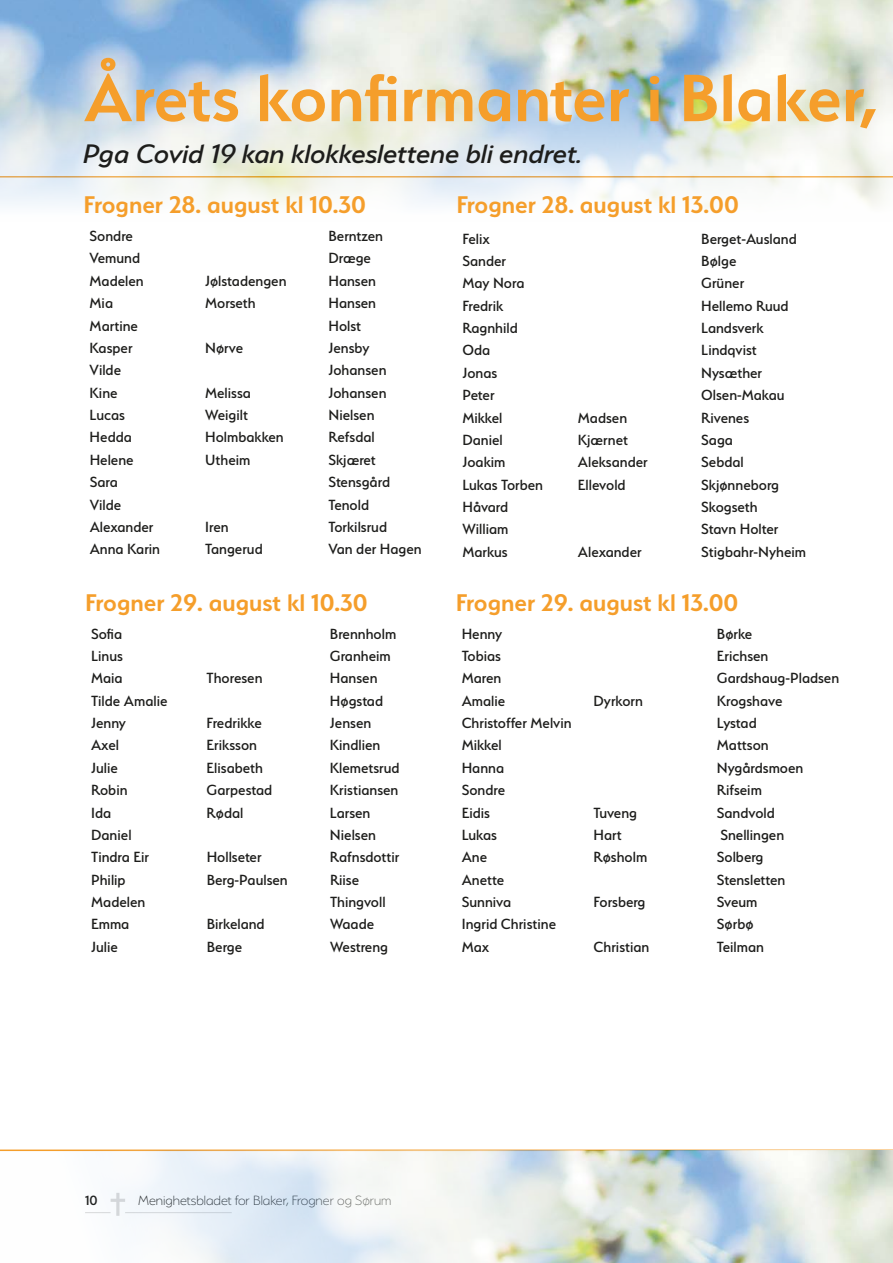
<style>
.page{position:relative;width:893px;height:1263px;background:#fff}
.page>*{position:absolute;margin:0;border:0;box-sizing:border-box;transform-origin:0 0}
.t1{font:600 75px "Serenity";color:#f59e2b}
.t2{font:italic 500 30px "Serenity";color:#1d1d1b}
.t3{font:600 27px "Serenity";color:#f59e2b}
.t4{font:500 16.5px "Serenity";color:#1d1d1b}
.t5{font:200 15px "Serenity";color:#1d1d1b}
.t6{font:500 15px "Serenity";color:#1d1d1b}
</style>
<div class="page">
<img style="left:0;top:1150px;width:893px;height:113px">
<img style="left:0;top:0;width:893px;height:208px">
<h1 class="t1" style="left:84px;top:57px;width:795px">Årets konfirmanter i Blaker,</h1>
<h2 class="t2" style="left:84px;top:138px;width:500px">Pga Covid 19 kan klokkeslettene bli endret.</h2>
<h3 class="t3" style="left:84px;top:190px;width:284px">Frogner 28. august kl 10.30</h3>
<p class="t4" style="left:90px;top:227px;width:45px">Sondre</p>
<p class="t4" style="left:328px;top:227px;width:56px">Berntzen</p>
<p class="t4" style="left:90px;top:249px;width:52px">Vemund</p>
<p class="t4" style="left:328px;top:249px;width:44px">Dræge</p>
<p class="t4" style="left:90px;top:272px;width:56px">Madelen</p>
<p class="t4" style="left:205px;top:272px;width:83px">Jølstadengen</p>
<p class="t4" style="left:328px;top:272px;width:49px">Hansen</p>
<p class="t4" style="left:90px;top:294px;width:25px">Mia</p>
<p class="t4" style="left:205px;top:294px;width:52px">Morseth</p>
<p class="t4" style="left:328px;top:294px;width:49px">Hansen</p>
<p class="t4" style="left:90px;top:316px;width:50px">Martine</p>
<p class="t4" style="left:328px;top:316px;width:34px">Holst</p>
<p class="t4" style="left:90px;top:339px;width:45px">Kasper</p>
<p class="t4" style="left:205px;top:339px;width:39px">Nørve</p>
<p class="t4" style="left:328px;top:339px;width:42px">Jensby</p>
<p class="t4" style="left:90px;top:361px;width:33px">Vilde</p>
<p class="t4" style="left:328px;top:361px;width:60px">Johansen</p>
<p class="t4" style="left:90px;top:384px;width:30px">Kine</p>
<p class="t4" style="left:205px;top:384px;width:47px">Melissa</p>
<p class="t4" style="left:328px;top:384px;width:60px">Johansen</p>
<p class="t4" style="left:90px;top:406px;width:37px">Lucas</p>
<p class="t4" style="left:205px;top:406px;width:44px">Weigilt</p>
<p class="t4" style="left:328px;top:406px;width:48px">Nielsen</p>
<p class="t4" style="left:90px;top:428px;width:44px">Hedda</p>
<p class="t4" style="left:205px;top:428px;width:80px">Holmbakken</p>
<p class="t4" style="left:328px;top:428px;width:48px">Refsdal</p>
<p class="t4" style="left:90px;top:451px;width:45px">Helene</p>
<p class="t4" style="left:205px;top:451px;width:47px">Utheim</p>
<p class="t4" style="left:329px;top:451px;width:49px">Skjæret</p>
<p class="t4" style="left:90px;top:473px;width:30px">Sara</p>
<p class="t4" style="left:329px;top:473px;width:63px">Stensgård</p>
<p class="t4" style="left:90px;top:495px;width:33px">Vilde</p>
<p class="t4" style="left:329px;top:495px;width:42px">Tenold</p>
<p class="t4" style="left:90px;top:518px;width:65px">Alexander</p>
<p class="t4" style="left:205px;top:518px;width:25px">Iren</p>
<p class="t4" style="left:329px;top:518px;width:60px">Torkilsrud</p>
<p class="t4" style="left:90px;top:540px;width:72px">Anna Karin</p>
<p class="t4" style="left:205px;top:540px;width:59px">Tangerud</p>
<p class="t4" style="left:329px;top:540px;width:95px">Van der Hagen</p>
<h3 class="t3" style="left:85px;top:588px;width:284px">Frogner 29. august kl 10.30</h3>
<p class="t4" style="left:91px;top:625px;width:33px">Sofia</p>
<p class="t4" style="left:330px;top:625px;width:68px">Brennholm</p>
<p class="t4" style="left:91px;top:647px;width:33px">Linus</p>
<p class="t4" style="left:330px;top:647px;width:62px">Granheim</p>
<p class="t4" style="left:91px;top:669px;width:33px">Maia</p>
<p class="t4" style="left:207px;top:669px;width:58px">Thoresen</p>
<p class="t4" style="left:330px;top:669px;width:49px">Hansen</p>
<p class="t4" style="left:91px;top:692px;width:78px">Tilde Amalie</p>
<p class="t4" style="left:330px;top:692px;width:55px">Høgstad</p>
<p class="t4" style="left:91px;top:714px;width:36px">Jenny</p>
<p class="t4" style="left:207px;top:714px;width:57px">Fredrikke</p>
<p class="t4" style="left:330px;top:714px;width:43px">Jensen</p>
<p class="t4" style="left:91px;top:736px;width:29px">Axel</p>
<p class="t4" style="left:207px;top:736px;width:52px">Eriksson</p>
<p class="t4" style="left:330px;top:736px;width:52px">Kindlien</p>
<p class="t4" style="left:91px;top:759px;width:28px">Julie</p>
<p class="t4" style="left:207px;top:759px;width:58px">Elisabeth</p>
<p class="t4" style="left:330px;top:759px;width:71px">Klemetsrud</p>
<p class="t4" style="left:91px;top:781px;width:38px">Robin</p>
<p class="t4" style="left:207px;top:781px;width:67px">Garpestad</p>
<p class="t4" style="left:330px;top:781px;width:70px">Kristiansen</p>
<p class="t4" style="left:91px;top:803px;width:22px">Ida</p>
<p class="t4" style="left:207px;top:803px;width:38px">Rødal</p>
<p class="t4" style="left:330px;top:803px;width:42px">Larsen</p>
<p class="t4" style="left:91px;top:826px;width:42px">Daniel</p>
<p class="t4" style="left:330px;top:826px;width:48px">Nielsen</p>
<p class="t4" style="left:91px;top:848px;width:60px">Tindra Eir</p>
<p class="t4" style="left:207px;top:848px;width:56px">Hollseter</p>
<p class="t4" style="left:330px;top:848px;width:71px">Rafnsdottir</p>
<p class="t4" style="left:91px;top:871px;width:36px">Philip</p>
<p class="t4" style="left:207px;top:871px;width:83px">Berg-Paulsen</p>
<p class="t4" style="left:330px;top:871px;width:31px">Riise</p>
<p class="t4" style="left:91px;top:893px;width:56px">Madelen</p>
<p class="t4" style="left:330px;top:893px;width:57px">Thingvoll</p>
<p class="t4" style="left:91px;top:915px;width:40px">Emma</p>
<p class="t4" style="left:207px;top:915px;width:60px">Birkeland</p>
<p class="t4" style="left:330px;top:915px;width:46px">Waade</p>
<p class="t4" style="left:91px;top:938px;width:28px">Julie</p>
<p class="t4" style="left:207px;top:938px;width:37px">Berge</p>
<p class="t4" style="left:330px;top:938px;width:60px">Westreng</p>
<h3 class="t3" style="left:456px;top:189px;width:284px">Frogner 28. august kl 13.00</h3>
<p class="t4" style="left:462px;top:229px;width:29px">Felix</p>
<p class="t4" style="left:701px;top:229px;width:97px">Berget-Ausland</p>
<p class="t4" style="left:462px;top:252px;width:45px">Sander</p>
<p class="t4" style="left:701px;top:252px;width:37px">Bølge</p>
<p class="t4" style="left:462px;top:274px;width:64px">May Nora</p>
<p class="t4" style="left:701px;top:274px;width:45px">Grüner</p>
<p class="t4" style="left:462px;top:297px;width:42px">Fredrik</p>
<p class="t4" style="left:701px;top:297px;width:89px">Hellemo Ruud</p>
<p class="t4" style="left:462px;top:319px;width:57px">Ragnhild</p>
<p class="t4" style="left:701px;top:319px;width:64px">Landsverk</p>
<p class="t4" style="left:462px;top:341px;width:29px">Oda</p>
<p class="t4" style="left:701px;top:341px;width:57px">Lindqvist</p>
<p class="t4" style="left:462px;top:364px;width:36px">Jonas</p>
<p class="t4" style="left:701px;top:364px;width:63px">Nysæther</p>
<p class="t4" style="left:462px;top:386px;width:34px">Peter</p>
<p class="t4" style="left:701px;top:386px;width:85px">Olsen-Makau</p>
<p class="t4" style="left:462px;top:408px;width:42px">Mikkel</p>
<p class="t4" style="left:578px;top:408px;width:51px">Madsen</p>
<p class="t4" style="left:701px;top:408px;width:49px">Rivenes</p>
<p class="t4" style="left:462px;top:431px;width:42px">Daniel</p>
<p class="t4" style="left:578px;top:431px;width:52px">Kjærnet</p>
<p class="t4" style="left:701px;top:431px;width:33px">Saga</p>
<p class="t4" style="left:462px;top:453px;width:45px">Joakim</p>
<p class="t4" style="left:578px;top:453px;width:71px">Aleksander</p>
<p class="t4" style="left:701px;top:453px;width:44px">Sebdal</p>
<p class="t4" style="left:462px;top:476px;width:82px">Lukas Torben</p>
<p class="t4" style="left:578px;top:476px;width:49px">Ellevold</p>
<p class="t4" style="left:701px;top:476px;width:79px">Skjønneborg</p>
<p class="t4" style="left:462px;top:498px;width:47px">Håvard</p>
<p class="t4" style="left:701px;top:498px;width:58px">Skogseth</p>
<p class="t4" style="left:462px;top:520px;width:47px">William</p>
<p class="t4" style="left:701px;top:520px;width:79px">Stavn Holter</p>
<p class="t4" style="left:462px;top:543px;width:47px">Markus</p>
<p class="t4" style="left:578px;top:543px;width:65px">Alexander</p>
<p class="t4" style="left:701px;top:543px;width:106px">Stigbahr-Nyheim</p>
<h3 class="t3" style="left:456px;top:588px;width:284px">Frogner 29. august kl 13.00</h3>
<p class="t4" style="left:462px;top:625px;width:42px">Henny</p>
<p class="t4" style="left:717px;top:625px;width:37px">Børke</p>
<p class="t4" style="left:462px;top:647px;width:41px">Tobias</p>
<p class="t4" style="left:717px;top:647px;width:53px">Erichsen</p>
<p class="t4" style="left:462px;top:669px;width:41px">Maren</p>
<p class="t4" style="left:717px;top:669px;width:124px">Gardshaug-Pladsen</p>
<p class="t4" style="left:462px;top:692px;width:45px">Amalie</p>
<p class="t4" style="left:593px;top:692px;width:51px">Dyrkorn</p>
<p class="t4" style="left:717px;top:692px;width:67px">Krogshave</p>
<p class="t4" style="left:462px;top:714px;width:111px">Christoffer Melvin</p>
<p class="t4" style="left:717px;top:714px;width:41px">Lystad</p>
<p class="t4" style="left:462px;top:736px;width:42px">Mikkel</p>
<p class="t4" style="left:717px;top:736px;width:53px">Mattson</p>
<p class="t4" style="left:462px;top:759px;width:44px">Hanna</p>
<p class="t4" style="left:717px;top:759px;width:88px">Nygårdsmoen</p>
<p class="t4" style="left:462px;top:781px;width:45px">Sondre</p>
<p class="t4" style="left:717px;top:781px;width:47px">Rifseim</p>
<p class="t4" style="left:462px;top:803px;width:30px">Eidis</p>
<p class="t4" style="left:594px;top:803px;width:45px">Tuveng</p>
<p class="t4" style="left:717px;top:803px;width:60px">Sandvold</p>
<p class="t4" style="left:462px;top:826px;width:37px">Lukas</p>
<p class="t4" style="left:594px;top:826px;width:30px">Hart</p>
<p class="t4" style="left:720px;top:826px;width:65px">Snellingen</p>
<p class="t4" style="left:462px;top:848px;width:27px">Ane</p>
<p class="t4" style="left:594px;top:848px;width:55px">Røsholm</p>
<p class="t4" style="left:717px;top:848px;width:48px">Solberg</p>
<p class="t4" style="left:462px;top:871px;width:44px">Anette</p>
<p class="t4" style="left:717px;top:871px;width:70px">Stensletten</p>
<p class="t4" style="left:462px;top:893px;width:51px">Sunniva</p>
<p class="t4" style="left:594px;top:893px;width:53px">Forsberg</p>
<p class="t4" style="left:717px;top:893px;width:42px">Sveum</p>
<p class="t4" style="left:462px;top:915px;width:96px">Ingrid Christine</p>
<p class="t4" style="left:717px;top:915px;width:38px">Sørbø</p>
<p class="t4" style="left:462px;top:938px;width:29px">Max</p>
<p class="t4" style="left:594px;top:938px;width:57px">Christian</p>
<p class="t4" style="left:717px;top:938px;width:49px">Teilman</p>
<p class="t6" style="left:85px;top:1192px;width:14px">10</p>
<p class="t5" style="left:138px;top:1193px;width:255px">Menighetsbladet for Blaker, Frogner og Sørum</p>
</div>
